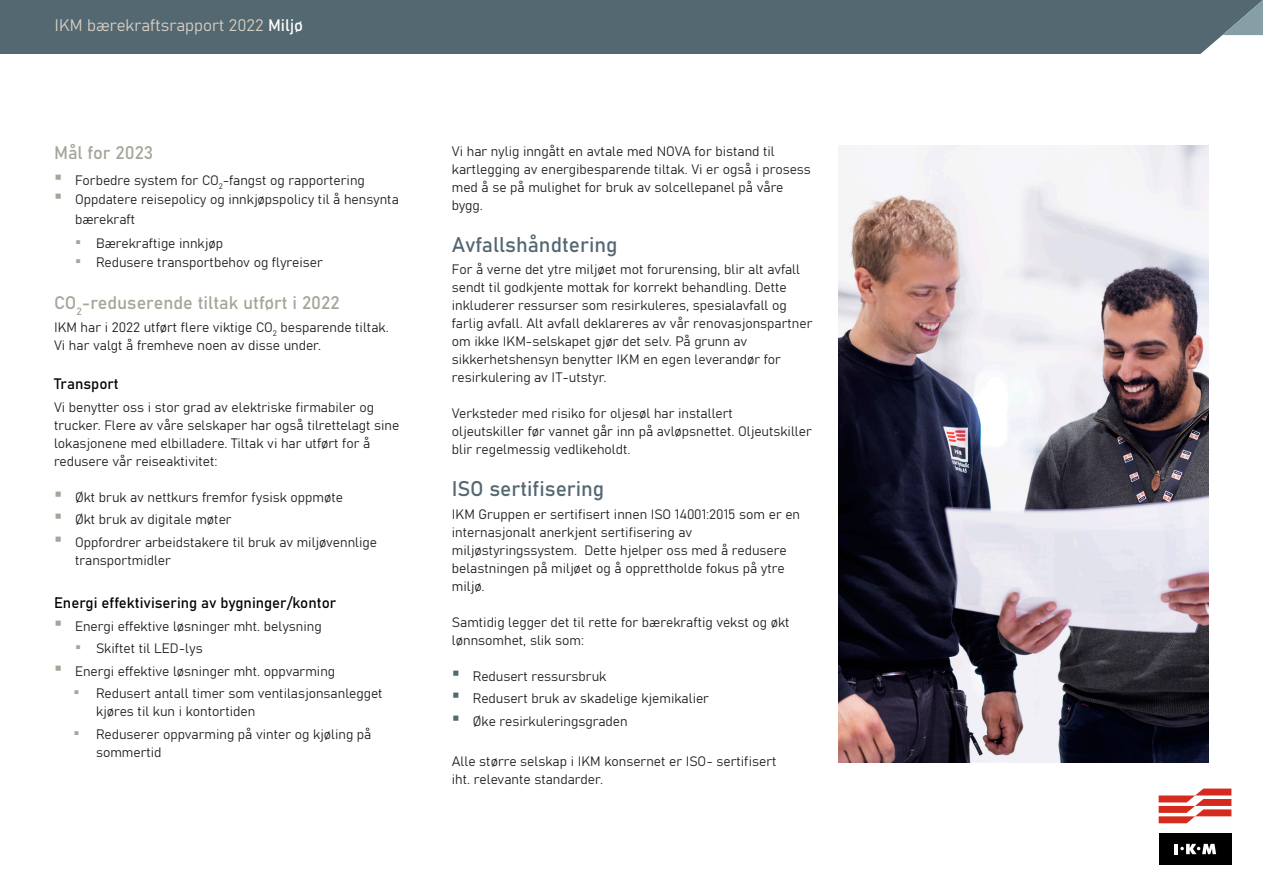
<style>
.page{position:relative;width:1263px;height:893px;background:#fff}
.page>*{position:absolute;margin:0;border:0;box-sizing:border-box;transform-origin:0 0}
.Overskrift{font:21px "Bahnschrift";color:#546872}
.Underoverskrift{font:18px "Bahnschrift";color:#a3a699}
.t1{font:16.5px "Bahnschrift";color:#d8d0c2}
.Underoverskrift_igjen{font:15px "Bahnschrift";color:#040503}
.t2{font:13.5px/18px "Bahnschrift";color:#231f20}
.s1{color:#fff}
.s2{font-size:30px;color:#a3a699}
.s3{font-size:22.5px;color:#a3a699}
.s4{font-size:30px;color:#546872}
</style>
<div class="page">
<div style="left:0;top:0;width:1263px;height:54px;background:#546872"></div>
<svg style="left:1222px;top:0;width:41px;height:35px"></svg>
<div style="left:1159px;top:833px;width:72px;height:31px;background:#000"></div>
<svg style="left:1159px;top:788px;width:72px;height:35px"></svg>
<hr style="left:1174px;top:844px;width:4px;height:10px;background:#fff">
<svg style="left:1180px;top:844px;width:36px;height:10px"></svg>
<img style="left:839px;top:145px;width:370px;height:617px">
<p class="t1" style="left:55px;top:12px;width:250px">IKM bærekraftsrapport 2022 <span class="s1">Miljø</span></p>
<p class="Underoverskrift" style="left:54px;top:139px;width:101px">Mål for 2023</p>
<p class="t2" style="left:54px;top:170px;width:312px"><span class="s2">•</span> Forbedre system for CO<sub>2</sub>-fangst og rapportering</p>
<p class="t2" style="left:75px;top:189px;width:325px;line-height:19.5px;text-indent:-21px"><span class="s2">•</span> Oppdatere reisepolicy og innkjøpspolicy til å hensynta bærekraft</p>
<p class="t2" style="left:75px;top:233px;width:150px"><span class="s3">•</span> Bærekraftige innkjøp</p>
<p class="t2" style="left:75px;top:253px;width:249px"><span class="s3">•</span> Redusere transportbehov og flyreiser</p>
<p class="Underoverskrift" style="left:54px;top:289px;width:287px">CO<sub>2</sub>-reduserende tiltak utført i 2022</p>
<p class="t2" style="left:54px;top:317px;width:336px">IKM har i 2022 utført flere viktige CO<sub>2</sub> besparende tiltak.</p>
<p class="t2" style="left:54px;top:335px;width:269px">Vi har valgt å fremheve noen av disse under.</p>
<p class="Underoverskrift_igjen" style="left:54px;top:372px;width:66px">Transport</p>
<p class="t2" style="left:54px;top:397px;width:321px">Vi benytter oss i stor grad av elektriske firmabiler og</p>
<p class="t2" style="left:54px;top:415px;width:347px">trucker. Flere av våre selskaper har også tilrettelagt sine lokasjonene med elbilladere. Tiltak vi har utført for å</p>
<p class="t2" style="left:54px;top:451px;width:165px">redusere vår reiseaktivitet:</p>
<p class="t2" style="left:54px;top:487px;width:291px"><span class="s2">•</span> Økt bruk av nettkurs fremfor fysisk oppmøte</p>
<p class="t2" style="left:54px;top:509px;width:179px"><span class="s2">•</span> Økt bruk av digitale møter</p>
<p class="t2" style="left:75px;top:532px;width:304px;text-indent:-21px"><span class="s2">•</span> Oppfordrer arbeidstakere til bruk av miljøvennlige transportmidler</p>
<p class="Underoverskrift_igjen" style="left:54px;top:591px;width:284px">Energi effektivisering av bygninger/kontor</p>
<p class="t2" style="left:54px;top:616px;width:269px"><span class="s2">•</span> Energi effektive løsninger mht. belysning</p>
<p class="t2" style="left:75px;top:638px;width:129px"><span class="s3">•</span> Skiftet til LED-lys</p>
<p class="t2" style="left:54px;top:661px;width:283px"><span class="s2">•</span> Energi effektive løsninger mht. oppvarming</p>
<p class="t2" style="left:96px;top:683px;width:288px;text-indent:-22px"><span class="s3">•</span> Redusert antall timer som ventilasjonsanlegget kjøres til kun i kontortiden</p>
<p class="t2" style="left:96px;top:724px;width:277px;text-indent:-22px"><span class="s3">•</span> Reduserer oppvarming på vinter og kjøling på sommertid</p>
<p class="t2" style="left:452px;top:141px;width:361px">Vi har nylig inngått en avtale med NOVA for bistand til kartlegging av energibesparende tiltak. Vi er også i prosess med å se på mulighet for bruk av solcellepanel på våre bygg.</p>
<p class="Overskrift" style="left:452px;top:229px;width:167px">Avfallshåndtering</p>
<p class="t2" style="left:452px;top:260px;width:350px">For å verne det ytre miljøet mot forurensing, blir alt avfall sendt til godkjente mottak for korrekt behandling. Dette</p>
<p class="t2" style="left:452px;top:296px;width:362px">inkluderer ressurser som resirkuleres, spesialavfall og farlig avfall. Alt avfall deklareres av vår renovasjonspartner om ikke IKM-selskapet gjør det selv. På grunn av</p>
<p class="t2" style="left:452px;top:350px;width:331px">sikkerhetshensyn benytter IKM en egen leverandør for resirkulering av IT-utstyr.</p>
<p class="t2" style="left:452px;top:404px;width:283px">Verksteder med risiko for oljesøl har installert</p>
<p class="t2" style="left:452px;top:422px;width:361px">oljeutskiller før vannet går inn på avløpsnettet. Oljeutskiller blir regelmessig vedlikeholdt.</p>
<p class="Overskrift" style="left:452px;top:473px;width:154px">ISO sertifisering</p>
<p class="t2" style="left:452px;top:504px;width:350px">IKM Gruppen er sertifisert innen ISO 14001:2015 som er en internasjonalt anerkjent sertifisering av</p>
<p class="t2" style="left:452px;top:540px;width:336px">miljøstyringssystem. Dette hjelper oss med å redusere</p>
<p class="t2" style="left:452px;top:558px;width:334px">belastningen på miljøet og å opprettholde fokus på ytre miljø.</p>
<p class="t2" style="left:452px;top:612px;width:339px">Samtidig legger det til rette for bærekraftig vekst og økt lønnsomhet, slik som:</p>
<p class="t2" style="left:452px;top:666px;width:156px"><span class="s4">•</span> Redusert ressursbruk</p>
<p class="t2" style="left:452px;top:689px;width:259px"><span class="s4">•</span> Redusert bruk av skadelige kjemikalier</p>
<p class="t2" style="left:452px;top:711px;width:177px"><span class="s4">•</span> Øke resirkuleringsgraden</p>
<p class="t2" style="left:452px;top:752px;width:326px">Alle større selskap i IKM konsernet er ISO- sertifisert</p>
<p class="t2" style="left:452px;top:770px;width:153px">iht. relevante standarder.</p>
</div>
